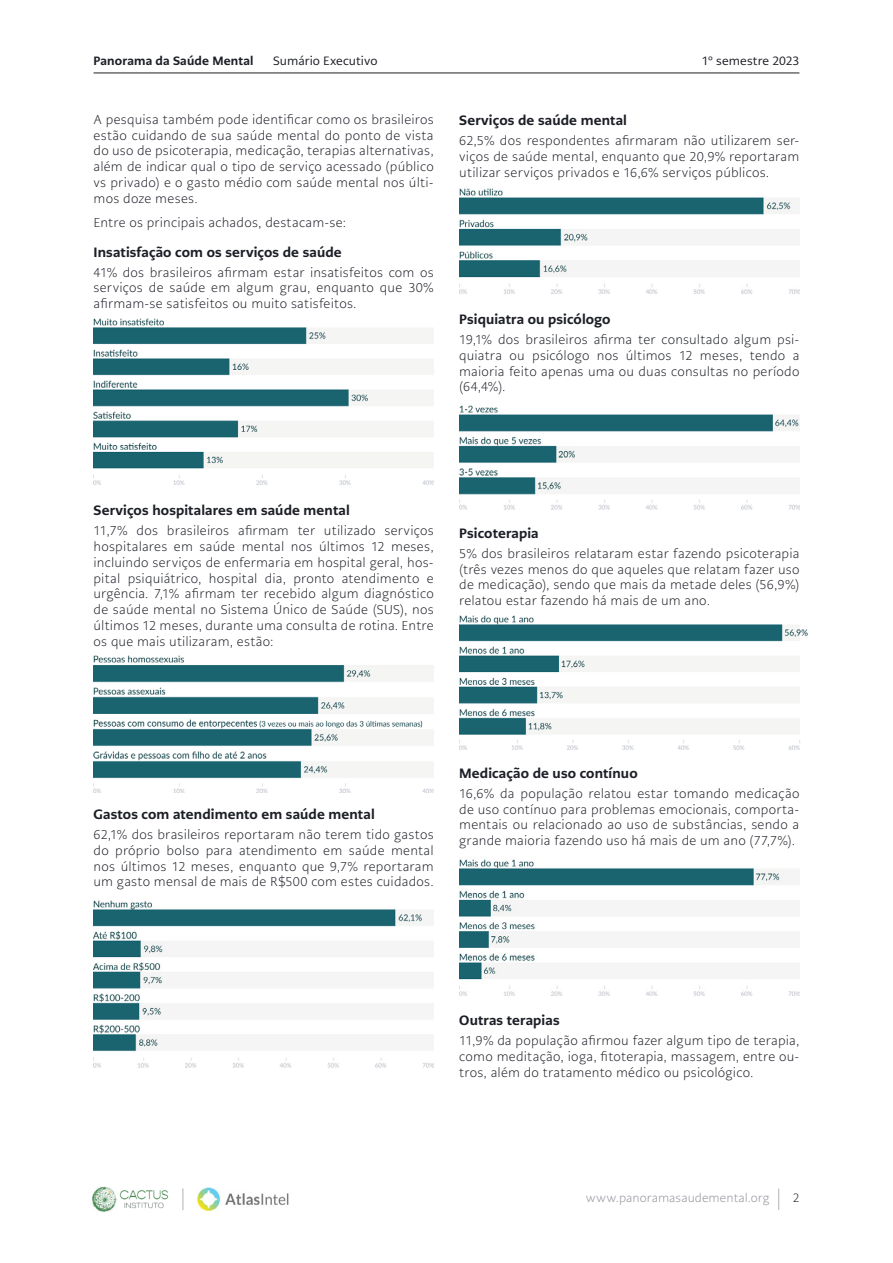
<style>
.page{position:relative;width:893px;height:1263px;background:#fff}
.page>*{position:absolute;margin:0;border:0;box-sizing:border-box;transform-origin:0 0}
.t1{font:800 13.5px "PMN Caecilia Sans Text";letter-spacing:.01em;color:#1c1e26}
.Paragraph_Sumário{font:300 12.75px/15.8px "PMN Caecilia Sans Text";letter-spacing:.02em;color:#1c1e26;text-align:justify}
.t2{font:12px "PMN Caecilia Sans Text";letter-spacing:.005em;color:#1c1e26}
.section_footer{font:300 12px "PMN Caecilia Sans Text";letter-spacing:.005em;color:#8e9299}
.t3{font:800 12px "PMN Caecilia Sans Text";letter-spacing:.01em;color:#1c1e26}
.t4{font:300 12px "PMN Caecilia Sans Text";color:#1c1e26}
</style>
<div class="page">
<hr style="left:94px;top:73px;width:705px;height:1px;background:#231f20">
<img style="left:197px;top:1187px;width:92px;height:24px">
<svg style="left:183px;top:1188px;width:1px;height:22px"></svg>
<img style="left:119px;top:1190px;width:50px;height:19px">
<img style="left:91px;top:1186px;width:26px;height:26px">
<img style="left:94px;top:318px;width:340px;height:167px">
<img style="left:94px;top:655px;width:340px;height:137px">
<img style="left:94px;top:900px;width:340px;height:167px">
<img style="left:459px;top:188px;width:340px;height:106px">
<img style="left:459px;top:405px;width:340px;height:104px">
<img style="left:459px;top:615px;width:349px;height:135px">
<img style="left:459px;top:859px;width:340px;height:137px">
<svg style="left:778px;top:1189px;width:1px;height:21px"></svg>
<p class="t3" style="left:94px;top:53px;width:161px">Panorama da Saúde Mental</p>
<p class="t2" style="left:273px;top:53px;width:106px">Sumário Executivo</p>
<p class="t2" style="left:702px;top:53px;width:99px">1º semestre 2023</p>
<p class="Paragraph_Sumário" style="left:94px;top:111px;width:342px">A pesquisa também pode identificar como os brasileiros estão cuidando de sua saúde mental do ponto de vista do uso de psicoterapia, medicação, terapias alternativas, além de indicar qual o tipo de serviço acessado (público vs privado) e o gasto médio com saúde mental nos últi&shy;mos doze meses.</p>
<p class="Paragraph_Sumário" style="left:94px;top:214px;width:254px">Entre os principais achados, destacam-se:</p>
<h6 class="t1" style="left:94px;top:243px;width:250px">Insatisfação com os serviços de saúde</h6>
<p class="Paragraph_Sumário" style="left:94px;top:264px;width:342px">41% dos brasileiros afirmam estar insatisfeitos com os serviços de saúde em algum grau, enquanto que 30% afirmam-se satisfeitos ou muito satisfeitos.</p>
<h6 class="t1" style="left:459px;top:111px;width:169px">Serviços de saúde mental</h6>
<p class="Paragraph_Sumário" style="left:459px;top:133px;width:342px">62,5% dos respondentes afirmaram não utilizarem ser&shy;viços de saúde mental, enquanto que 20,9% reportaram utilizar serviços privados e 16,6% serviços públicos.</p>
<h6 class="t1" style="left:459px;top:310px;width:153px">Psiquiatra ou psicólogo</h6>
<p class="Paragraph_Sumário" style="left:459px;top:332px;width:342px">19,1% dos brasileiros afirma ter consultado algum psi&shy;quiatra ou psicólogo nos últimos 12 meses, tendo a maioria feito apenas uma ou duas consultas no período (64,4%).</p>
<h6 class="t1" style="left:94px;top:501px;width:258px">Serviços hospitalares em saúde mental</h6>
<p class="Paragraph_Sumário" style="left:94px;top:523px;width:342px">11,7% dos brasileiros afirmam ter utilizado serviços hospitalares em saúde mental nos últimos 12 meses, incluindo serviços de enfermaria em hospital geral, hos&shy;pital psiquiátrico, hospital dia, pronto atendimento e urgência. 7,1% afirmam ter recebido algum diagnóstico de saúde mental no Sistema Único de Saúde (SUS), nos últimos 12 meses, durante uma consulta de rotina. Entre os que mais utilizaram, estão:</p>
<h6 class="t1" style="left:459px;top:524px;width:81px">Psicoterapia</h6>
<p class="Paragraph_Sumário" style="left:459px;top:545px;width:342px">5% dos brasileiros relataram estar fazendo psicoterapia (três vezes menos do que aqueles que relatam fazer uso de medicação), sendo que mais da metade deles (56,9%) relatou estar fazendo há mais de um ano.</p>
<h6 class="t1" style="left:94px;top:805px;width:283px">Gastos com atendimento em saúde mental</h6>
<p class="Paragraph_Sumário" style="left:94px;top:827px;width:342px">62,1% dos brasileiros reportaram não terem tido gastos do próprio bolso para atendimento em saúde mental nos últimos 12 meses, enquanto que 9,7% reportaram um gasto mensal de mais de R$500 com estes cuidados.</p>
<h6 class="t1" style="left:459px;top:764px;width:180px">Medicação de uso contínuo</h6>
<p class="Paragraph_Sumário" style="left:459px;top:785px;width:342px">16,6% da população relatou estar tomando medicação de uso contínuo para problemas emocionais, comporta&shy;mentais ou relacionado ao uso de substâncias, sendo a grande maioria fazendo uso há mais de um ano (77,7%).</p>
<h6 class="t1" style="left:459px;top:1011px;width:102px">Outras terapias</h6>
<p class="Paragraph_Sumário" style="left:459px;top:1033px;width:342px">11,9% da população afirmou fazer algum tipo de terapia, como meditação, ioga, fitoterapia, massagem, entre ou&shy;tros, além do tratamento médico ou psicológico.</p>
<p class="section_footer" style="left:586px;top:1190px;width:185px">www.panoramasaudemental.org</p>
<p class="t4" style="left:793px;top:1190px;width:8px">2</p>
</div>
